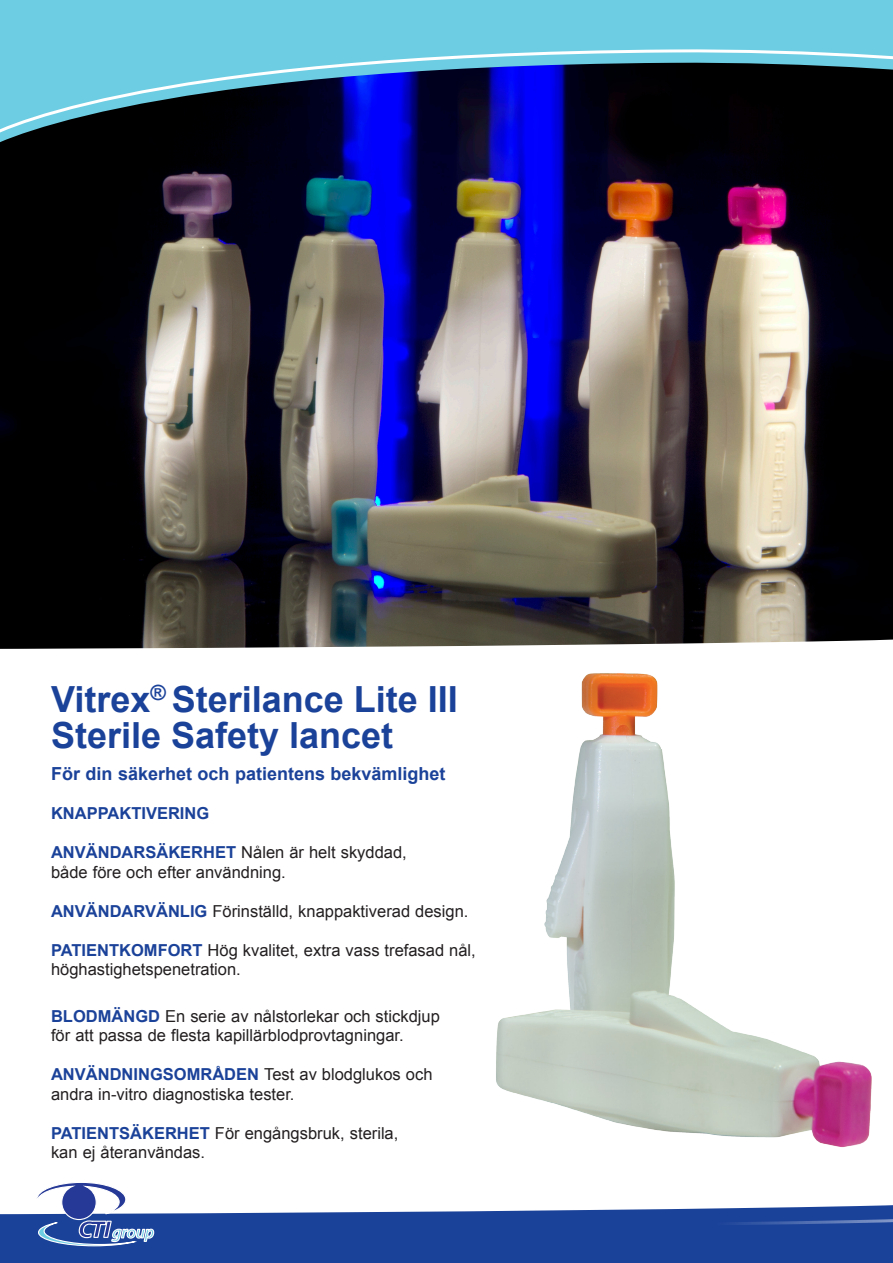
<style>
.page{position:relative;width:893px;height:1263px;background:#fff}
.page>*{position:absolute;margin:0;border:0;box-sizing:border-box;transform-origin:0 0}
.t1{font:700 36px/36px "Arial";color:#1b4299}
.Normal{font:700 18px "Arial";color:#1b4299}
.Normal-2{font:16.5px/19.5px "Arial";color:#231f20}
.Normal-3{font:700 16.5px "Arial";color:#1b4299}
.s1{font-weight:700;color:#1b4299}
</style>
<div class="page">
<img style="left:0;top:223px;width:893px;height:361px">
<svg style="left:0;top:584px;width:893px;height:65px;background:#413e3c"></svg>
<svg style="left:0;top:1205px;width:893px;height:58px;background:#3054a2"></svg>
<img style="left:0;top:214px;width:893px;height:9px">
<svg style="left:0;top:0;width:893px;height:214px;background:#335473"></svg>
<svg style="left:36px;top:1182px;width:119px;height:73px"></svg>
<img style="left:496px;top:673px;width:376px;height:474px">
<p class="t1" style="left:51px;top:682px;width:408px">Vitrex<sup>®</sup> Sterilance Lite III<br>Sterile Safety lancet</p>
<p class="Normal" style="left:51px;top:762px;width:396px">För din säkerhet och patientens bekvämlighet</p>
<p class="Normal-3" style="left:51px;top:802px;width:160px">KNAPPAKTIVERING</p>
<p class="Normal-2" style="left:51px;top:843px;width:357px"><span class="s1">ANVÄNDARSÄKERHET</span> Nålen är helt skyddad, både före och efter användning.</p>
<p class="Normal-2" style="left:51px;top:901px;width:419px"><span class="s1">ANVÄNDARVÄNLIG</span> Förinställd, knappaktiverad design.</p>
<p class="Normal-2" style="left:51px;top:940px;width:426px"><span class="s1">PATIENTKOMFORT</span> Hög kvalitet, extra vass trefasad nål, höghastighetspenetration.</p>
<p class="Normal-2" style="left:51px;top:1006px;width:390px"><span class="s1">BLODMÄNGD</span> En serie av nålstorlekar och stickdjup för att passa de flesta kapillärblodprovtagningar.</p>
<p class="Normal-2" style="left:51px;top:1065px;width:383px"><span class="s1">ANVÄNDNINGSOMRÅDEN</span> Test av blodglukos och andra in-vitro diagnostiska tester.</p>
<p class="Normal-2" style="left:51px;top:1123px;width:349px"><span class="s1">PATIENTSÄKERHET</span> För engångsbruk, sterila, kan ej återanvändas.</p>
</div>
